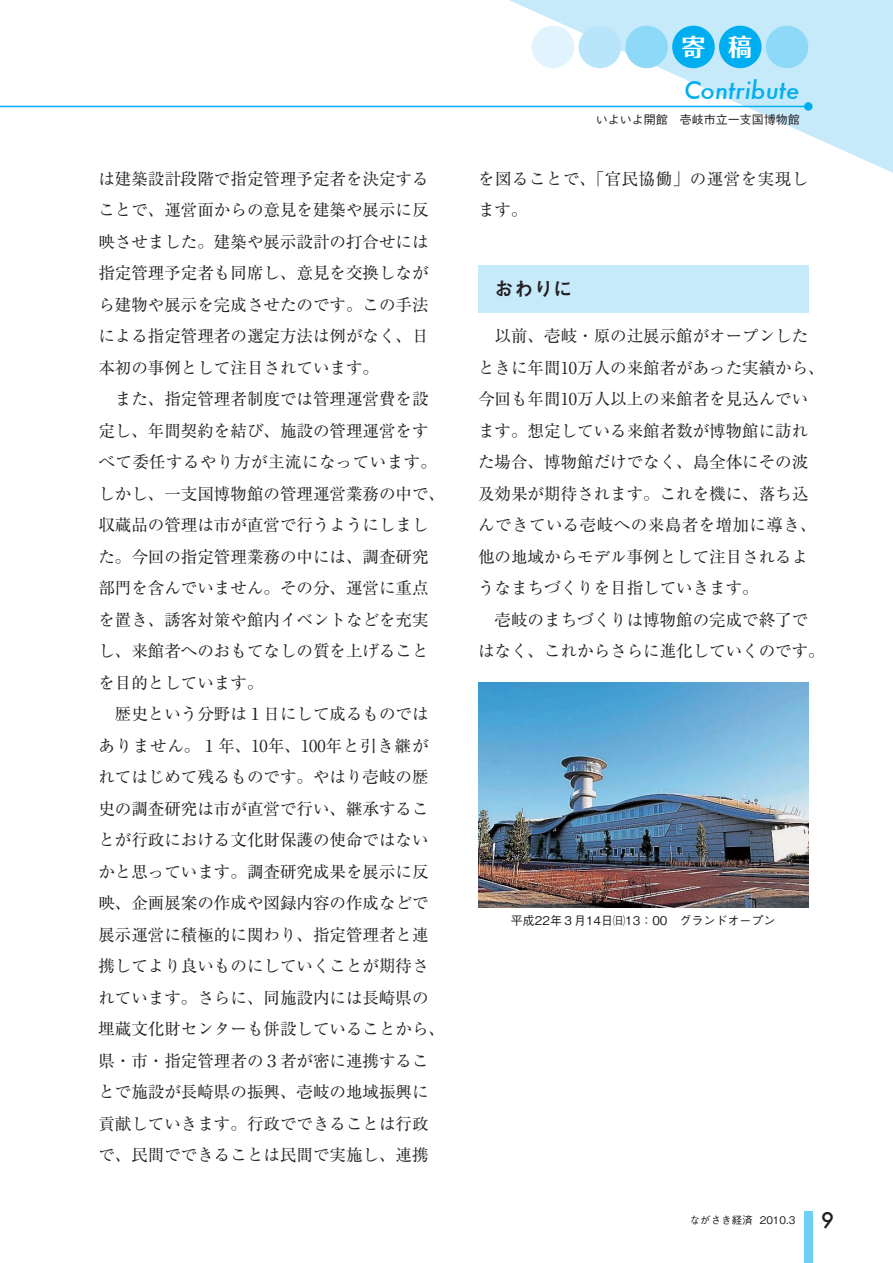
<style>
.page{position:relative;width:893px;height:1263px;background:#fff}
.page>*{position:absolute;margin:0;border:0;box-sizing:border-box;transform-origin:0 0}
.t1{font:italic 500 24px/43.2px "Futura";color:#00aeef}
.t2{font:19.5px "Mi Go MB1 Std De Bold 90 pv RKSJ H";color:#231f20}
.t3{font:16.5px/31.5px "Ryumin Pro Regular 90 pv RKSJ H";color:#231f20}
.t4{font:16.5px/31.5px "Ryumin Pro Regular 90 pv RKSJ H";letter-spacing:.03em;color:#231f20}
.t5{font:12px "Gothic BBB Pro Medium 90 pv RKSJ H";color:#231f20}
.t6{font:10.5px "Gothic BBB Pro Medium 90 pv RKSJ H";color:#231f20}
.s1{font-family:"Folk Pro Bold 90 pv RKSJ H";font-weight:400;font-style:normal;color:#fff}
.s2{font-family:"Futura";font-weight:500;font-size:21px}
</style>
<div class="page">
<svg style="left:480px;top:0;width:412px;height:172px"></svg>
<div style="left:765px;top:26px;width:43px;height:42px;background:#8ed8f8;border-radius:50%"></div>
<div style="left:719px;top:26px;width:42px;height:42px;background:#00aeef;border-radius:50%"></div>
<div style="left:672px;top:26px;width:42px;height:42px;background:#00aeef;border-radius:50%"></div>
<div style="left:625px;top:26px;width:43px;height:42px;background:#8ed8f8;border-radius:50%"></div>
<div style="left:578px;top:26px;width:43px;height:42px;background:#b9e5fb;border-radius:50%"></div>
<div style="left:531px;top:26px;width:43px;height:42px;background:#e1f4fd;border-radius:50%"></div>
<div style="left:804px;top:102px;width:8px;height:9px;background:#00aeef;border-radius:50%"></div>
<hr style="left:0;top:106px;width:808px;height:1px;background:#00aeef">
<div style="left:804px;top:1212px;width:8px;height:51px;background:#6dcff6"></div>
<div style="left:478px;top:265px;width:330px;height:48px;background:#c7eafb"></div>
<img style="left:478px;top:683px;width:330px;height:225px">
<p class="t1" style="left:681px;top:25px;width:120px"><span class="s1">寄 稿<br></span>Contribute</p>
<p class="t5" style="left:595px;top:115px;width:205px">いよいよ開館　壱岐市立一支国博物館</p>
<p class="t3" style="left:98px;top:165px;width:348px">は建築設計段階で指定管理予定者を決定することで、運営面からの意見を建築や展示に反映させました。建築や展示設計の打合せには指定管理予定者も同席し、意見を交換しながら建物や展示を完成させたのです。この手法による指定管理者の選定方法は例がなく、日本初の事例として注目されています。<br>　また、指定管理者制度では管理運営費を設定し、年間契約を結び、施設の管理運営をすべて委任するやり方が主流になっています。しかし、一支国博物館の管理運営業務の中で、収蔵品の管理は市が直営で行うようにしました。今回の指定管理業務の中には、調査研究部門を含んでいません。その分、運営に重点を置き、誘客対策や館内イベントなどを充実し、来館者へのおもてなしの質を上げることを目的としています。<br>　歴史という分野は１日にして成るものではありません。１年、10年、100年と引き継がれてはじめて残るものです。やはり壱岐の歴史の調査研究は市が直営で行い、継承することが行政における文化財保護の使命ではないかと思っています。調査研究成果を展示に反映、企画展案の作成や図録内容の作成などで展示運営に積極的に関わり、指定管理者と連携してより良いものにしていくことが期待されています。さらに、同施設内には長崎県の埋蔵文化財センターも併設していることから、県・市・指定管理者の３者が密に連携することで施設が長崎県の振興、壱岐の地域振興に貢献していきます。行政でできることは行政で、民間でできることは民間で実施し、連携</p>
<p class="t4" style="left:478px;top:165px;width:331px">を図ることで、「官民協働」の運営を実現します。</p>
<p class="t2" style="left:494px;top:281px;width:79px">おわりに</p>
<p class="t3" style="left:478px;top:323px;width:348px">　以前、壱岐・原の辻展示館がオープンしたときに年間10万人の来館者があった実績から、今回も年間10万人以上の来館者を見込んでいます。想定している来館者数が博物館に訪れた場合、博物館だけでなく、島全体にその波及効果が期待されます。これを機に、落ち込んできている壱岐への来島者を増加に導き、他の地域からモデル事例として注目されるようなまちづくりを目指していきます。　<br>　壱岐のまちづくりは博物館の完成で終了ではなく、これからさらに進化していくのです。</p>
<p class="t5" style="left:511px;top:916px;width:266px">平成22年３月14日㈰13：00　グランドオープン</p>
<p class="t6" style="left:689px;top:1217px;width:146px">ながさき経済 2010.3 <span class="s2">9</span></p>
</div>
